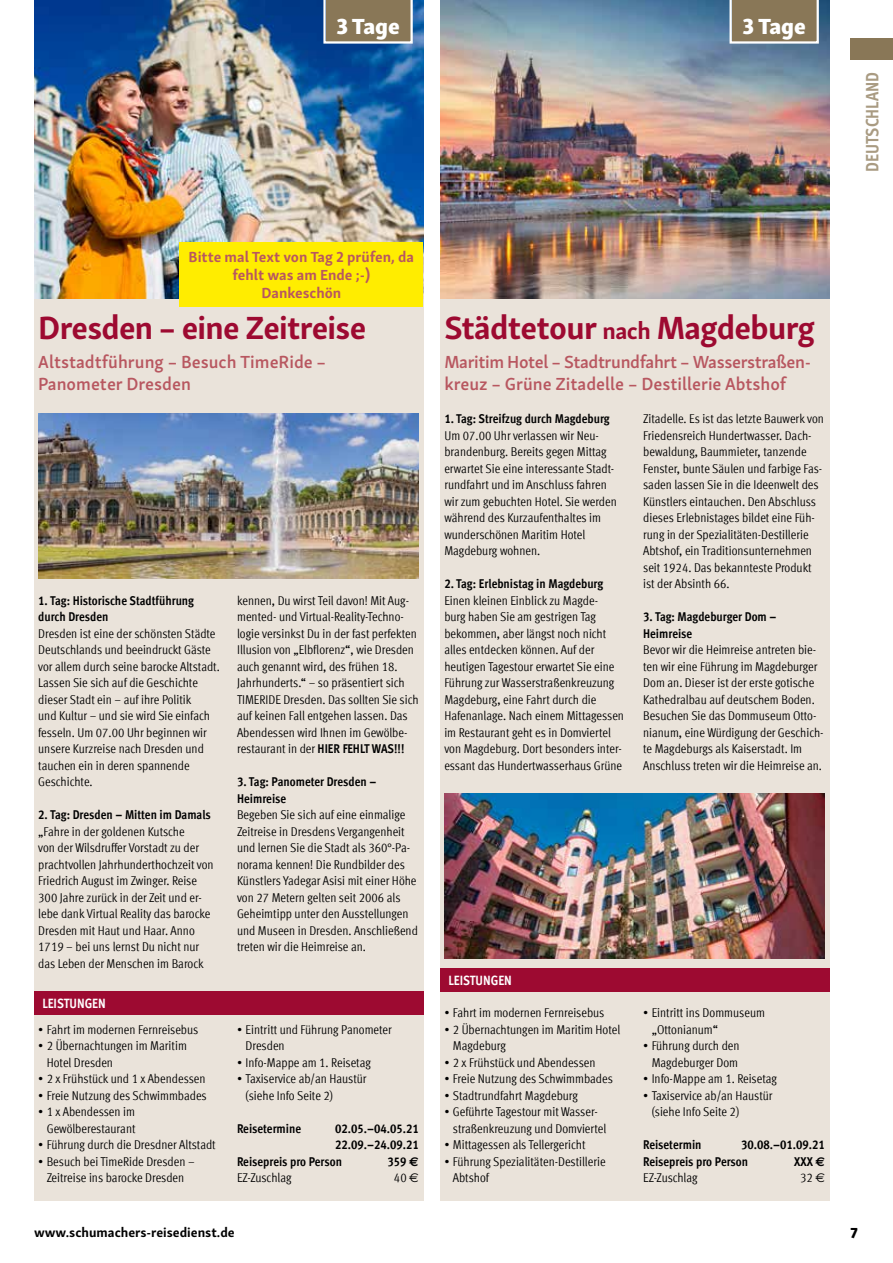
<style>
.page{position:relative;width:893px;height:1263px;background:#fff}
.page>*{position:absolute;margin:0;border:0;box-sizing:border-box;transform-origin:0 0}
.t1{font:700 33px "Skolar Sans";letter-spacing:-.02em;color:#9d0a31}
.t2{font:22.5px "Skolar Sans Eb";color:#fff}
.t3{font:600 18px/21.6px "Skolar Sans Latn";letter-spacing:-.02em;color:#b85760}
.t4{font:600 18px/21.6px "Skolar Sans Latn";color:#b85760}
.t5{font:700 condensed 18px "Meta Offc";letter-spacing:-.005em;color:#a99b82}
.t6{font:700 15px/18px "Skolar Sans";color:#b85760;text-align:center}
.t7{font:15px "Skolar Sans Eb";color:#000}
.t8{font:700 13.5px "Skolar Sans";color:#000}
.t9{font:700 condensed 13.5px "Meta Offc";letter-spacing:-.01em;color:#fff}
.t10{font:condensed 12.75px/16.5px "Meta Offc";color:#000}
.t11{font:700 condensed 12.75px/16.5px "Meta Offc";color:#000}
.s1{font-weight:700}
.s2{font-family:"Euro Sans";font-stretch:normal}
.s3{font-size:24px}
</style>
<div class="page">
<div style="left:850px;top:38px;width:43px;height:22px;background:#897757"></div>
<div style="left:34px;top:34px;width:389px;height:1167px;background:#eae3da"></div>
<div style="left:440px;top:34px;width:389px;height:1167px;background:#eae3da"></div>
<img style="left:34px;top:0;width:389px;height:298px">
<img style="left:38px;top:414px;width:381px;height:165px">
<img style="left:440px;top:0;width:389px;height:298px">
<img style="left:444px;top:793px;width:381px;height:165px">
<div style="left:34px;top:991px;width:389px;height:23px;background:#9d0a31"></div>
<div style="left:440px;top:968px;width:389px;height:23px;background:#9d0a31"></div>
<svg style="left:323px;top:0;width:90px;height:44px;background:#928368"></svg>
<svg style="left:729px;top:0;width:90px;height:44px;background:#938468"></svg>
<div style="left:180px;top:242px;width:243px;height:65px;background:#ffed00"></div>
<h2 class="t2" style="left:336px;top:7px;width:65px">3 Tage</h2>
<h2 class="t2" style="left:742px;top:7px;width:65px">3 Tage</h2>
<h3 class="t5" style="left:862px;top:171px;width:101px;rotate:-90deg">DEUTSCHLAND</h3>
<p class="t6" style="left:189px;top:247px;width:227px">Bitte mal Text von Tag 2 prüfen, da fehlt was am Ende ;-)<br>Dankeschön</p>
<h1 class="t1" style="left:38px;top:301px;width:329px">Dresden – eine Zeitreise</h1>
<h3 class="t4" style="left:38px;top:350px;width:289px">Altstadtführung – Besuch TimeRide –<br>Panometer Dresden</h3>
<p class="t11" style="left:38px;top:593px;width:157px">1. Tag: Historische Stadtführung durch Dresden</p>
<p class="t10" style="left:38px;top:625px;width:183px">Dresden ist eine der schönsten Städte Deutschlands und beeindruckt Gäste vor allem durch seine barocke Altstadt.<br>Lassen Sie sich auf die Geschichte dieser Stadt ein – auf ihre Politik<br>und Kultur – und sie wird Sie einfach fesseln. Um 07.00 Uhr beginnen wir unsere Kurzreise nach Dresden und tauchen ein in deren spannende Geschichte.</p>
<p class="t11" style="left:38px;top:807px;width:174px">2. Tag: Dresden – Mitten im Damals</p>
<p class="t10" style="left:38px;top:823px;width:177px">„Fahre in der goldenen Kutsche<br>von der Wilsdruffer Vorstadt zu der prachtvollen Jahrhunderthochzeit von Friedrich August im Zwinger. Reise 300 Jahre zurück in der Zeit und er&shy;lebe dank Virtual Reality das barocke Dresden mit Haut und Haar. Anno 1719 – bei uns lernst Du nicht nur das Leben der Menschen im Barock</p>
<p class="t9" style="left:43px;top:995px;width:65px">LEISTUNGEN</p>
<p class="t10" style="left:38px;top:1021px;width:162px">• Fahrt im modernen Fernreisebus</p>
<p class="t10" style="left:47px;top:1038px;width:142px;text-indent:-9px">• 2 Übernachtungen im Maritim<br>Hotel Dresden</p>
<p class="t10" style="left:38px;top:1071px;width:169px">• 2 x Frühstück und 1 x Abendessen</p>
<p class="t10" style="left:38px;top:1087px;width:170px">• Freie Nutzung des Schwimmbades</p>
<p class="t10" style="left:38px;top:1104px;width:99px;text-align:right">• 1 x Abendessen im<br>Gewölberestaurant</p>
<p class="t10" style="left:38px;top:1137px;width:179px">• Führung durch die Dresdner Altstadt</p>
<p class="t10" style="left:38px;top:1153px;width:158px;text-align:center">• Besuch bei TimeRide Dresden –<br>Zeitreise ins barocke Dresden</p>
<p class="t10" style="left:237px;top:592px;width:183px">kennen, Du wirst Teil davon! Mit Aug&shy;mented- und Virtual-Reality-Techno&shy;logie versinkst Du in der fast perfekten Illusion von „Elbflorenz“, wie Dresden auch genannt wird, des frühen 18.<br>Jahrhunderts.“ – so präsentiert sich TIMERIDE Dresden. Das sollten Sie sich auf keinen Fall entgehen lassen. Das Abendessen wird Ihnen im Gewölbe&shy;restaurant in der <span class="s1">HIER FEHLT WAS!!!</span></p>
<p class="t11" style="left:237px;top:774px;width:141px">3. Tag: Panometer Dresden –<br>Heimreise</p>
<p class="t10" style="left:237px;top:807px;width:182px">Begeben Sie sich auf eine einmalige Zeitreise in Dresdens Vergangenheit und lernen Sie die Stadt als 360°-Pa&shy;norama kennen! Die Rundbilder des Künstlers Yadegar Asisi mit einer Höhe von 27 Metern gelten seit 2006 als Geheimtipp unter den Ausstellungen und Museen in Dresden. Anschließend treten wir die Heimreise an.</p>
<p class="t10" style="left:246px;top:1021px;width:148px;text-indent:-9px">• Eintritt und Führung Panometer<br>Dresden</p>
<p class="t10" style="left:237px;top:1054px;width:135px">• Info-Mappe am 1. Reisetag</p>
<p class="t10" style="left:246px;top:1071px;width:123px;text-indent:-9px">• Taxiservice ab/an Haustür (siehe Info Seite 2)</p>
<p class="t11" style="left:237px;top:1120px;width:66px">Reisetermine</p>
<p class="t11" style="left:335px;top:1120px;width:85px">02.05.–04.05.21</p>
<p class="t11" style="left:335px;top:1137px;width:85px">22.09.–24.09.21</p>
<p class="t11" style="left:237px;top:1153px;width:107px">Reisepreis pro Person</p>
<p class="t11" style="left:388px;top:1153px;width:33px">359 <span class="s2">€</span></p>
<p class="t10" style="left:237px;top:1170px;width:56px">EZ-Zuschlag</p>
<p class="t10" style="left:394px;top:1170px;width:26px">40 <span class="s2">€</span></p>
<h1 class="t1" style="left:444px;top:301px;width:372px">Städtetour <span class="s3">nach</span> Magdeburg</h1>
<h3 class="t3" style="left:444px;top:350px;width:368px">Maritim Hotel – Stadtrundfahrt – Wasserstraßen&shy;kreuz – Grüne Zitadelle – Destillerie Abtshof</h3>
<p class="t11" style="left:444px;top:411px;width:167px">1. Tag: Streifzug durch Magdeburg</p>
<p class="t10" style="left:444px;top:427px;width:174px">Um 07.00 Uhr verlassen wir Neu&shy;brandenburg. Bereits gegen Mittag erwartet Sie eine interessante Stadt&shy;rundfahrt und im Anschluss fahren wir zum gebuchten Hotel. Sie werden während des Kurzaufenthaltes im wunderschönen Maritim Hotel<br>Magdeburg wohnen.</p>
<p class="t11" style="left:444px;top:576px;width:160px">2. Tag: Erlebnistag in Magdeburg</p>
<p class="t10" style="left:444px;top:592px;width:181px">Einen kleinen Einblick zu Magde-<br>burg haben Sie am gestrigen Tag bekommen, aber längst noch nicht alles entdecken können. Auf der heutigen Tagestour erwartet Sie eine Führung zur Wasserstraßenkreuzung Magdeburg, eine Fahrt durch die Hafenanlage. Nach einem Mittagessen im Restaurant geht es in Domviertel von Magdeburg. Dort besonders inter&shy;essant das Hundertwasserhaus Grüne</p>
<p class="t10" style="left:643px;top:411px;width:182px">Zitadelle. Es ist das letzte Bauwerk von Friedensreich Hundertwasser. Dach&shy;bewaldung, Baummieter, tanzende Fenster, bunte Säulen und farbige Fas&shy;saden lassen Sie in die Ideenwelt des Künstlers eintauchen. Den Abschluss dieses Erlebnistages bildet eine Füh&shy;rung in der Spezialitäten-Destillerie Abtshof, ein Traditionsunternehmen seit 1924. Das bekannteste Produkt ist der Absinth 66.</p>
<p class="t11" style="left:643px;top:609px;width:135px">3. Tag: Magdeburger Dom –<br>Heimreise</p>
<p class="t10" style="left:643px;top:642px;width:182px">Bevor wir die Heimreise antreten bie&shy;ten wir eine Führung im Magdeburger Dom an. Dieser ist der erste gotische Kathedralbau auf deutschem Boden.<br>Besuchen Sie das Dommuseum Otto&shy;nianum, eine Würdigung der Geschich&shy;te Magdeburgs als Kaiserstadt. Im Anschluss treten wir die Heimreise an.</p>
<p class="t9" style="left:449px;top:972px;width:65px">LEISTUNGEN</p>
<p class="t10" style="left:444px;top:1005px;width:162px">• Fahrt im modernen Fernreisebus</p>
<p class="t10" style="left:453px;top:1021px;width:169px;text-indent:-9px">• 2 Übernachtungen im Maritim Hotel<br>Magdeburg</p>
<p class="t10" style="left:444px;top:1054px;width:153px">• 2 x Frühstück und Abendessen</p>
<p class="t10" style="left:444px;top:1071px;width:170px">• Freie Nutzung des Schwimmbades</p>
<p class="t10" style="left:444px;top:1087px;width:135px">• Stadtrundfahrt Magdeburg</p>
<p class="t10" style="left:453px;top:1104px;width:155px;text-indent:-9px">• Geführte Tagestour mit Wasser&shy;straßenkreuzung und Domviertel</p>
<p class="t10" style="left:444px;top:1137px;width:143px">• Mittagessen als Tellergericht</p>
<p class="t10" style="left:453px;top:1153px;width:154px;text-indent:-9px">• Führung Spezialitäten-Destillerie<br>Abtshof</p>
<p class="t10" style="left:652px;top:1005px;width:115px;text-indent:-9px">• Eintritt ins Dommuseum „Ottonianum“</p>
<p class="t10" style="left:643px;top:1038px;width:98px;text-align:center">• Führung durch den<br>Magdeburger Dom</p>
<p class="t10" style="left:643px;top:1071px;width:135px">• Info-Mappe am 1. Reisetag</p>
<p class="t10" style="left:652px;top:1087px;width:123px;text-indent:-9px">• Taxiservice ab/an Haustür (siehe Info Seite 2)</p>
<p class="t11" style="left:643px;top:1137px;width:60px">Reisetermin</p>
<p class="t11" style="left:643px;top:1137px;width:183px;text-indent:98px">30.08.–01.09.21<br>Reisepreis pro Person</p>
<p class="t11" style="left:794px;top:1153px;width:32px">XXX <span class="s2">€</span></p>
<p class="t10" style="left:643px;top:1170px;width:56px">EZ-Zuschlag</p>
<p class="t10" style="left:800px;top:1170px;width:26px">32 <span class="s2">€</span></p>
<p class="t8" style="left:34px;top:1221px;width:202px">www.schumachers-reisedienst.de</p>
<p class="t7" style="left:851px;top:1219px;width:9px">7</p>
</div>
